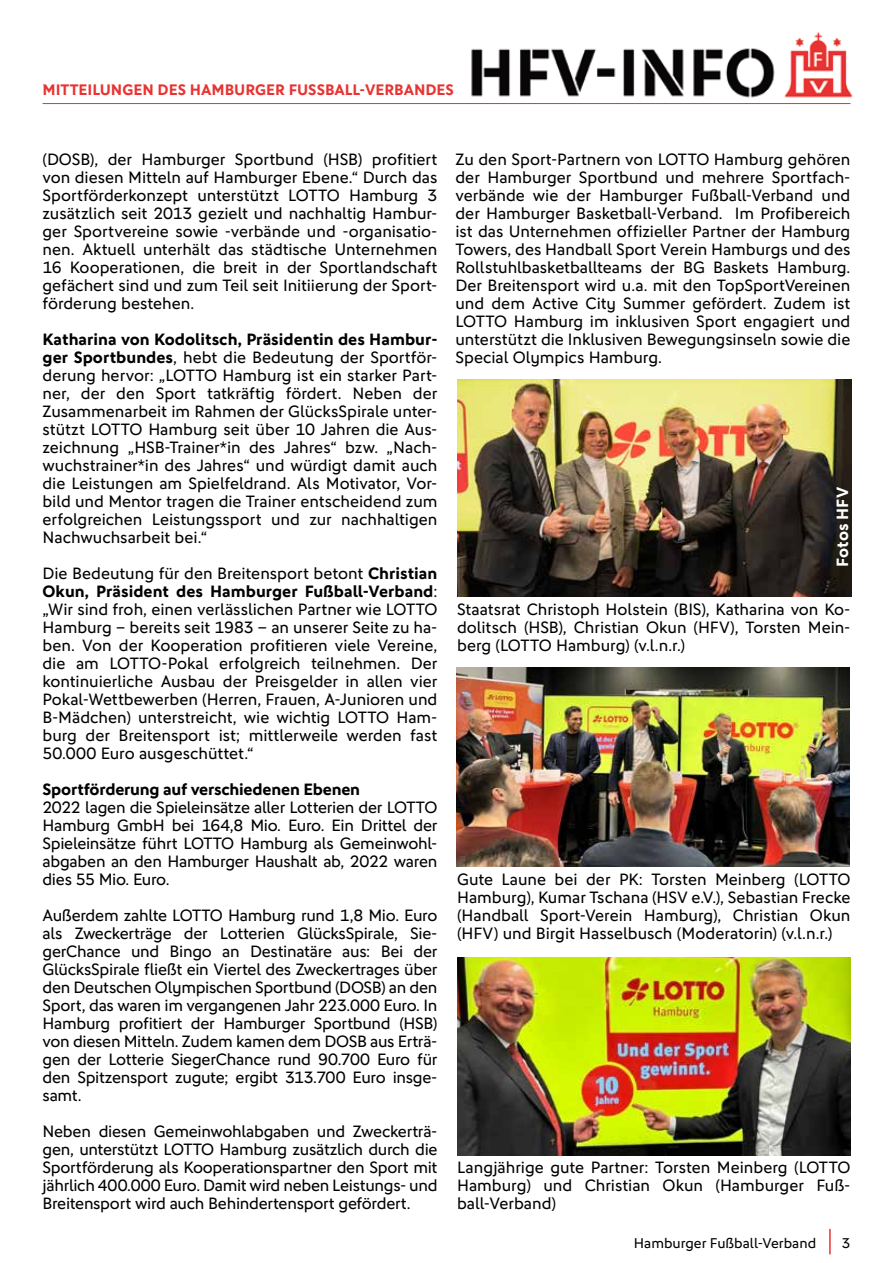
<style>
.page{position:relative;width:893px;height:1263px;background:#fff}
.page>*{position:absolute;margin:0;border:0;box-sizing:border-box;transform-origin:0 0}
.t1{font:16.5px/18px "DFB Sans";letter-spacing:-.005em;color:#000;text-align:justify}
.t2{font:700 16.5px "DFB Sans";letter-spacing:-.015em;color:#000}
.t3{font:700 16.5px "DFB Sans";letter-spacing:-.005em;color:#fff}
.t4{font:700 15.3px "DFB Sans";color:#e73433}
.t5{font:14.25px "DFB Sans";color:#000}
.s1{font-weight:700}
</style>
<div class="page">
<hr style="left:829px;top:1229px;width:2px;height:25px;background:#e73433">
<hr style="left:43px;top:103px;width:807px;height:1px;background:#e73433">
<img style="left:471px;top:32px;width:382px;height:66px">
<img style="left:456px;top:668px;width:394px;height:199px">
<img style="left:457px;top:957px;width:393px;height:199px">
<img style="left:457px;top:380px;width:395px;height:217px">
<p class="t4" style="left:43px;top:80px;width:413px">MITTEILUNGEN DES HAMBURGER FUSSBALL-VERBANDES</p>
<p class="t1" style="left:43px;top:150px;width:396px">(DOSB), der Hamburger Sportbund (HSB) profitiert von diesen Mitteln auf Hamburger Ebene.“ Durch das Sportförderkonzept unterstützt LOTTO Hamburg 3 zusätzlich seit 2013 gezielt und nachhaltig Hambur&shy;ger Sportvereine sowie -verbände und -organisatio&shy;nen. Aktuell unterhält das städtische Unternehmen 16 Kooperationen, die breit in der Sportlandschaft gefächert sind und zum Teil seit Initiierung der Sport&shy;förderung bestehen.</p>
<p class="t1" style="left:43px;top:330px;width:396px"><span class="s1">Katharina von Kodolitsch, Präsidentin des Hambur&shy;ger Sportbundes</span>, hebt die Bedeutung der Sportför&shy;derung hervor: „LOTTO Hamburg ist ein starker Part&shy;ner, der den Sport tatkräftig fördert. Neben der Zusammenarbeit im Rahmen der GlücksSpirale unter&shy;stützt LOTTO Hamburg seit über 10 Jahren die Aus&shy;zeichnung „HSB-Trainer*in des Jahres“ bzw. „Nach&shy;wuchstrainer*in des Jahres“ und würdigt damit auch die Leistungen am Spielfeldrand. Als Motivator, Vor&shy;bild und Mentor tragen die Trainer entscheidend zum erfolgreichen Leistungssport und zur nachhaltigen Nachwuchsarbeit bei.“</p>
<p class="t1" style="left:43px;top:564px;width:396px">Die Bedeutung für den Breitensport betont <span class="s1">Christian Okun, Präsident des Hamburger Fußball-Verband</span>: „Wir sind froh, einen verlässlichen Partner wie LOTTO Hamburg – bereits seit 1983 – an unserer Seite zu ha&shy;ben. Von der Kooperation profitieren viele Vereine, die am LOTTO-Pokal erfolgreich teilnehmen. Der kontinuierliche Ausbau der Preisgelder in allen vier Pokal-Wettbewerben (Herren, Frauen, A-Junioren und B-Mädchen) unterstreicht, wie wichtig LOTTO Ham&shy;burg der Breitensport ist; mittlerweile werden fast 50.000 Euro ausgeschüttet.“</p>
<p class="t2" style="left:43px;top:779px;width:319px">Sportförderung auf verschiedenen Ebenen</p>
<p class="t1" style="left:43px;top:798px;width:396px">2022 lagen die Spieleinsätze aller Lotterien der LOTTO Hamburg GmbH bei 164,8 Mio. Euro. Ein Drittel der Spieleinsätze führt LOTTO Hamburg als Gemeinwohl&shy;abgaben an den Hamburger Haushalt ab, 2022 waren dies 55 Mio. Euro.</p>
<p class="t1" style="left:43px;top:906px;width:396px">Außerdem zahlte LOTTO Hamburg rund 1,8 Mio. Euro als Zweckerträge der Lotterien GlücksSpirale, Sie&shy;gerChance und Bingo an Destinatäre aus: Bei der GlücksSpirale fließt ein Viertel des Zweckertrages über den Deutschen Olympischen Sportbund (DOSB) an den Sport, das waren im vergangenen Jahr 223.000 Euro. In Hamburg profitiert der Hamburger Sportbund (HSB) von diesen Mitteln. Zudem kamen dem DOSB aus Erträ&shy;gen der Lotterie SiegerChance rund 90.700 Euro für den Spitzensport zugute; ergibt 313.700 Euro insge&shy;samt.</p>
<p class="t1" style="left:43px;top:1122px;width:396px">Neben diesen Gemeinwohlabgaben und Zweckerträ&shy;gen, unterstützt LOTTO Hamburg zusätzlich durch die Sportförderung als Kooperationspartner den Sport mit jährlich 400.000 Euro. Damit wird neben Leistungs- und Breitensport wird auch Behindertensport gefördert.</p>
<p class="t1" style="left:455px;top:150px;width:396px">Zu den Sport-Partnern von LOTTO Hamburg gehören der Hamburger Sportbund und mehrere Sportfach&shy;verbände wie der Hamburger Fußball-Verband und der Hamburger Basketball-Verband. Im Profibereich ist das Unternehmen offizieller Partner der Hamburg Towers, des Handball Sport Verein Hamburgs und des Rollstuhlbasketballteams der BG Baskets Hamburg.<br>Der Breitensport wird u.a. mit den TopSportVereinen und dem Active City Summer gefördert. Zudem ist LOTTO Hamburg im inklusiven Sport engagiert und unterstützt die Inklusiven Bewegungsinseln sowie die Special Olympics Hamburg.</p>
<p class="t3" style="left:833px;top:567px;width:81px;rotate:-90deg">Fotos HFV</p>
<p class="t1" style="left:457px;top:600px;width:395px">Staatsrat Christoph Holstein (BIS), Katharina von Ko&shy;dolitsch (HSB), Christian Okun (HFV), Torsten Mein&shy;berg (LOTTO Hamburg) (v.l.n.r.)</p>
<p class="t1" style="left:457px;top:870px;width:395px">Gute Laune bei der PK: Torsten Meinberg (LOTTO Hamburg), Kumar Tschana (HSV e.V.), Sebastian Frecke (Handball Sport-Verein Hamburg), Christian Okun (HFV) und Birgit Hasselbusch (Moderatorin) (v.l.n.r.)</p>
<p class="t1" style="left:457px;top:1158px;width:395px">Langjährige gute Partner: Torsten Meinberg (LOTTO Hamburg) und Christian Okun (Hamburger Fuß&shy;ball-Verband)</p>
<p class="t5" style="left:634px;top:1235px;width:184px">Hamburger Fußball-Verband</p>
<p class="t5" style="left:842px;top:1235px;width:10px">3</p>
</div>
